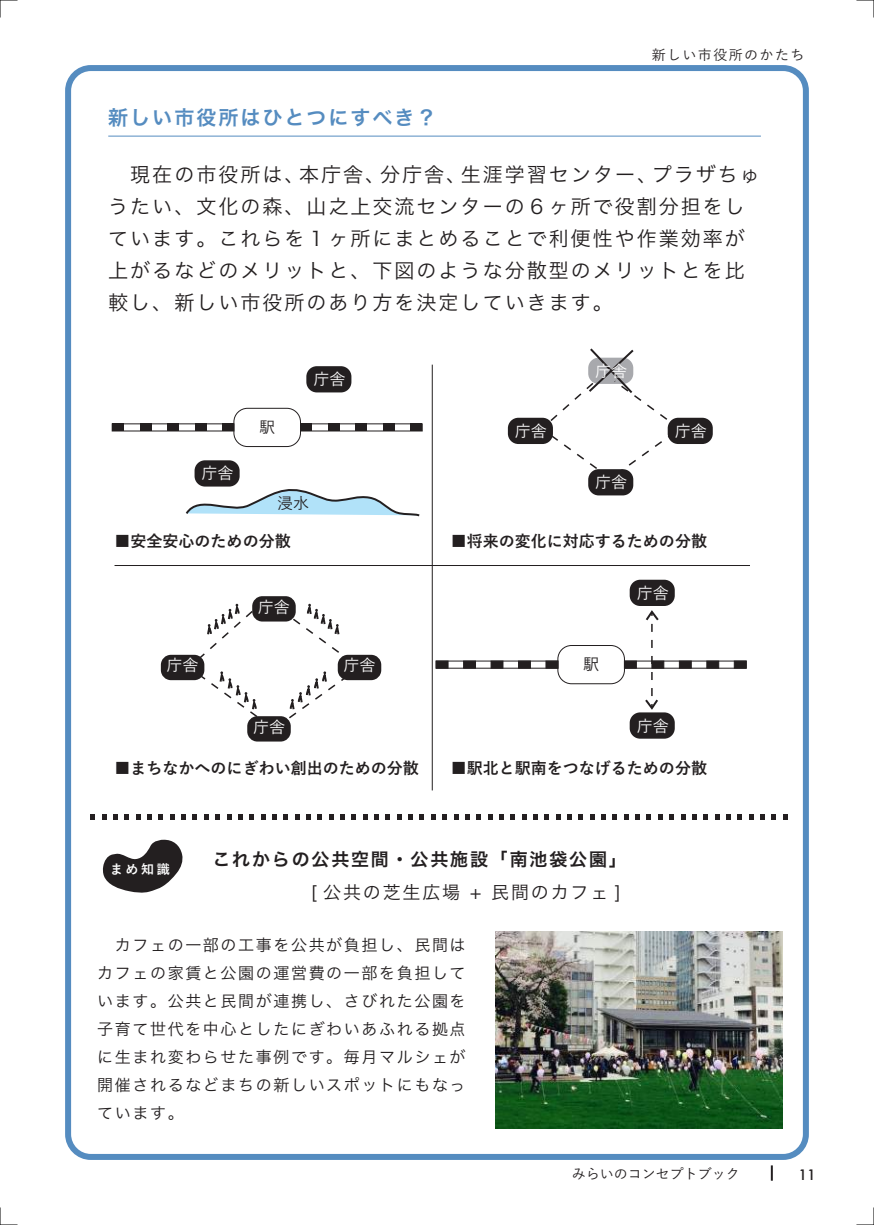
<style>
.page{position:relative;width:874px;height:1225px;background:#fff}
.page>*{position:absolute;margin:0;border:0;box-sizing:border-box;transform-origin:0 0}
.t1{font:20px/32px "Hira Kaku Pro W3";letter-spacing:.1em;color:#231f20}
.t2{font:20px "Hira Kaku Pro N W6";letter-spacing:.1em;color:#558cc0}
.t3{font:18px "Hira Kaku Pro N W6";letter-spacing:.1em;color:#231f20}
.t4{font:18px "Hira Kaku Pro W3";letter-spacing:.1em;color:#231f20}
.t5{font:16px/28px "Hira Kaku Pro W3";letter-spacing:.1em;color:#231f20;text-align:justify}
.t6{font:700 16px "Yu Go";color:#231f20}
.t7{font:500 16px "Yu Go";color:#fff}
.t8{font:500 16px "Yu Go";color:#231f20}
.t9{font:500 14px "Yu Go";color:#231f20}
.t10{font:500 14px "Yu Go";letter-spacing:.1em;color:#231f20}
.t11{font:500 14px "Futura";color:#231f20}
.t12{font:700 13px "Yu Go";color:#fff}
</style>
<div class="page">
<svg style="left:0;top:1207px;width:18px;height:18px"></svg>
<svg style="left:0;top:0;width:18px;height:18px"></svg>
<svg style="left:856px;top:0;width:17px;height:1px"></svg>
<svg style="left:856px;top:1224px;width:17px;height:1px"></svg>
<svg style="left:770px;top:1165px;width:2px;height:15px"></svg>
<div style="left:65px;top:65px;width:743px;height:1095px;border:6px solid #558cc0;border-radius:23px"></div>
<img style="left:495px;top:932px;width:287px;height:196px">
<svg style="left:103px;top:839px;width:80px;height:54px"></svg>
<hr style="left:114px;top:565px;width:635px;height:1px;background:#231f20">
<hr style="left:431px;top:365px;width:1px;height:425px;background:#231f20">
<div style="left:112px;top:424px;width:12px;height:7px;background:#231f20"></div>
<div style="left:140px;top:424px;width:11px;height:7px;background:#231f20"></div>
<div style="left:167px;top:424px;width:12px;height:7px;background:#231f20"></div>
<div style="left:194px;top:424px;width:12px;height:7px;background:#231f20"></div>
<div style="left:222px;top:424px;width:12px;height:7px;background:#231f20"></div>
<div style="left:112px;top:423px;width:122px;height:8px;border:1px solid #231f20"></div>
<div style="left:300px;top:424px;width:12px;height:7px;background:#231f20"></div>
<div style="left:328px;top:424px;width:11px;height:7px;background:#231f20"></div>
<div style="left:355px;top:424px;width:12px;height:7px;background:#231f20"></div>
<div style="left:382px;top:424px;width:12px;height:7px;background:#231f20"></div>
<div style="left:410px;top:424px;width:12px;height:7px;background:#231f20"></div>
<div style="left:300px;top:423px;width:122px;height:8px;border:1px solid #231f20"></div>
<div style="left:233px;top:408px;width:68px;height:39px;border:1px solid #231f20;border-radius:14px"></div>
<div style="left:435px;top:660px;width:13px;height:8px;background:#231f20"></div>
<div style="left:463px;top:660px;width:13px;height:8px;background:#231f20;border:1px solid #231f20"></div>
<div style="left:490px;top:660px;width:13px;height:8px;background:#231f20;border:1px solid #231f20"></div>
<div style="left:517px;top:660px;width:13px;height:8px;background:#231f20;border:1px solid #231f20"></div>
<div style="left:545px;top:660px;width:13px;height:8px;background:#231f20;border:1px solid #231f20"></div>
<div style="left:435px;top:660px;width:123px;height:8px;border:1px solid #231f20"></div>
<div style="left:623px;top:660px;width:13px;height:8px;background:#231f20"></div>
<div style="left:651px;top:660px;width:13px;height:8px;background:#231f20;border:1px solid #231f20"></div>
<div style="left:678px;top:660px;width:13px;height:8px;background:#231f20;border:1px solid #231f20"></div>
<div style="left:706px;top:660px;width:12px;height:8px;background:#231f20;border:1px solid #231f20"></div>
<div style="left:733px;top:660px;width:13px;height:8px;background:#231f20;border:1px solid #231f20"></div>
<div style="left:623px;top:660px;width:123px;height:8px;border:1px solid #231f20"></div>
<div style="left:557px;top:645px;width:67px;height:39px;border:1px solid #231f20;border-radius:14px"></div>
<svg style="left:185px;top:484px;width:235px;height:33px"></svg>
<div style="left:252px;top:596px;width:43px;height:25px;background:#231f20;border-radius:10px"></div>
<div style="left:161px;top:655px;width:43px;height:25px;background:#231f20;border-radius:10px"></div>
<div style="left:247px;top:716px;width:43px;height:25px;background:#231f20;border-radius:10px"></div>
<div style="left:337px;top:655px;width:44px;height:25px;background:#231f20;border-radius:10px"></div>
<div style="left:194px;top:460px;width:45px;height:26px;background:#231f20;border-radius:10px"></div>
<div style="left:629px;top:580px;width:45px;height:26px;background:#231f20;border-radius:10px"></div>
<div style="left:588px;top:469px;width:45px;height:26px;background:#231f20;border-radius:10px"></div>
<div style="left:667px;top:418px;width:45px;height:26px;background:#231f20;border-radius:10px"></div>
<div style="left:507px;top:418px;width:45px;height:26px;background:#231f20;border-radius:10px"></div>
<div style="left:629px;top:712px;width:45px;height:26px;background:#231f20;border-radius:10px"></div>
<div style="left:306px;top:366px;width:45px;height:26px;background:#231f20;border-radius:10px"></div>
<svg style="left:642px;top:610px;width:18px;height:100px"></svg>
<svg style="left:187px;top:600px;width:175px;height:130px"></svg>
<svg style="left:539px;top:348px;width:142px;height:132px"></svg>
<svg style="left:90px;top:814px;width:5px;height:6px"></svg>
<svg style="left:102px;top:814px;width:4px;height:6px"></svg>
<svg style="left:113px;top:814px;width:5px;height:6px"></svg>
<svg style="left:124px;top:814px;width:5px;height:6px"></svg>
<svg style="left:136px;top:814px;width:4px;height:6px"></svg>
<svg style="left:147px;top:814px;width:5px;height:6px"></svg>
<svg style="left:158px;top:814px;width:5px;height:6px"></svg>
<svg style="left:170px;top:814px;width:4px;height:6px"></svg>
<svg style="left:181px;top:814px;width:5px;height:6px"></svg>
<svg style="left:192px;top:814px;width:5px;height:6px"></svg>
<svg style="left:204px;top:814px;width:4px;height:6px"></svg>
<svg style="left:215px;top:814px;width:5px;height:6px"></svg>
<svg style="left:227px;top:814px;width:4px;height:6px"></svg>
<svg style="left:238px;top:814px;width:4px;height:6px"></svg>
<svg style="left:249px;top:814px;width:5px;height:6px"></svg>
<svg style="left:261px;top:814px;width:4px;height:6px"></svg>
<svg style="left:272px;top:814px;width:4px;height:6px"></svg>
<svg style="left:283px;top:814px;width:5px;height:6px"></svg>
<svg style="left:295px;top:814px;width:4px;height:6px"></svg>
<svg style="left:306px;top:814px;width:4px;height:6px"></svg>
<svg style="left:317px;top:814px;width:5px;height:6px"></svg>
<svg style="left:329px;top:814px;width:4px;height:6px"></svg>
<svg style="left:340px;top:814px;width:4px;height:6px"></svg>
<svg style="left:351px;top:814px;width:5px;height:6px"></svg>
<svg style="left:363px;top:814px;width:4px;height:6px"></svg>
<svg style="left:374px;top:814px;width:4px;height:6px"></svg>
<svg style="left:385px;top:814px;width:5px;height:6px"></svg>
<svg style="left:397px;top:814px;width:4px;height:6px"></svg>
<svg style="left:408px;top:814px;width:4px;height:6px"></svg>
<svg style="left:419px;top:814px;width:5px;height:6px"></svg>
<svg style="left:431px;top:814px;width:4px;height:6px"></svg>
<svg style="left:442px;top:814px;width:4px;height:6px"></svg>
<svg style="left:454px;top:814px;width:4px;height:6px"></svg>
<svg style="left:465px;top:814px;width:4px;height:6px"></svg>
<svg style="left:476px;top:814px;width:4px;height:6px"></svg>
<svg style="left:488px;top:814px;width:4px;height:6px"></svg>
<svg style="left:499px;top:814px;width:4px;height:6px"></svg>
<svg style="left:510px;top:814px;width:5px;height:6px"></svg>
<svg style="left:522px;top:814px;width:4px;height:6px"></svg>
<svg style="left:533px;top:814px;width:4px;height:6px"></svg>
<svg style="left:544px;top:814px;width:5px;height:6px"></svg>
<svg style="left:556px;top:814px;width:4px;height:6px"></svg>
<svg style="left:567px;top:814px;width:4px;height:6px"></svg>
<svg style="left:578px;top:814px;width:5px;height:6px"></svg>
<svg style="left:590px;top:814px;width:4px;height:6px"></svg>
<svg style="left:601px;top:814px;width:4px;height:6px"></svg>
<svg style="left:612px;top:814px;width:5px;height:6px"></svg>
<svg style="left:624px;top:814px;width:4px;height:6px"></svg>
<svg style="left:635px;top:814px;width:4px;height:6px"></svg>
<svg style="left:646px;top:814px;width:5px;height:6px"></svg>
<svg style="left:658px;top:814px;width:4px;height:6px"></svg>
<svg style="left:669px;top:814px;width:4px;height:6px"></svg>
<svg style="left:681px;top:814px;width:4px;height:6px"></svg>
<svg style="left:692px;top:814px;width:4px;height:6px"></svg>
<svg style="left:703px;top:814px;width:4px;height:6px"></svg>
<svg style="left:715px;top:814px;width:4px;height:6px"></svg>
<svg style="left:726px;top:814px;width:4px;height:6px"></svg>
<svg style="left:737px;top:814px;width:4px;height:6px"></svg>
<svg style="left:749px;top:814px;width:4px;height:6px"></svg>
<svg style="left:760px;top:814px;width:4px;height:6px"></svg>
<svg style="left:771px;top:814px;width:4px;height:6px"></svg>
<svg style="left:783px;top:814px;width:4px;height:6px"></svg>
<hr style="left:108px;top:136px;width:652px;height:1px;background:#558cc0">
<p class="t2" style="left:108px;top:99px;width:329px">新しい市役所はひとつにすべき？</p>
<p class="t10" style="left:651px;top:42px;width:154px">新しい市役所のかたち</p>
<p class="t1" style="left:108px;top:157px;width:652px">　現在の市役所は、本庁舎、分庁舎、生涯学習センター、プラザちゅうたい、文化の森、山之上交流センターの６ヶ所で役割分担をしています。これらを１ヶ所にまとめることで利便性や作業効率が上がるなどのメリットと、下図のような分散型のメリットとを比較し、新しい市役所のあり方を決定していきます。</p>
<p class="t7" style="left:201px;top:459px;width:33px">庁舎</p>
<p class="t8" style="left:259px;top:412px;width:17px">駅</p>
<p class="t7" style="left:313px;top:365px;width:33px">庁舎</p>
<p class="t8" style="left:277px;top:488px;width:33px">浸水</p>
<p class="t6" style="left:114px;top:532px;width:177px">■安全安心のための分散</p>
<p class="t7" style="left:166px;top:651px;width:33px">庁舎</p>
<p class="t7" style="left:258px;top:592px;width:33px">庁舎</p>
<p class="t7" style="left:253px;top:712px;width:33px">庁舎</p>
<p class="t7" style="left:343px;top:651px;width:33px">庁舎</p>
<p class="t7" style="left:595px;top:356px;width:33px">庁舎</p>
<p class="t7" style="left:514px;top:416px;width:33px">庁舎</p>
<p class="t7" style="left:674px;top:416px;width:33px">庁舎</p>
<p class="t7" style="left:595px;top:468px;width:33px">庁舎</p>
<p class="t6" style="left:450px;top:532px;width:257px">■将来の変化に対応するための分散</p>
<p class="t5" style="left:583px;top:649px;width:17px">駅</p>
<p class="t7" style="left:636px;top:578px;width:33px">庁舎</p>
<p class="t7" style="left:636px;top:711px;width:33px">庁舎</p>
<p class="t6" style="left:114px;top:759px;width:305px">■まちなかへのにぎわい創出のための分散</p>
<p class="t6" style="left:450px;top:759px;width:257px">■駅北と駅南をつなげるための分散</p>
<p class="t3" style="left:212px;top:843px;width:416px">これからの公共空間・公共施設「南池袋公園」</p>
<p class="t4" style="left:310px;top:876px;width:311px">[ 公共の芝生広場 + 民間のカフェ ]</p>
<p class="t5" style="left:97px;top:930px;width:370px">　カフェの一部の工事を公共が負担し、民間はカフェの家賃と公園の運営費の一部を負担しています。公共と民間が連携し、さびれた公園を子育て世代を中心としたにぎわいあふれる拠点に生まれ変わらせた事例です。毎月マルシェが開催されるなどまちの新しいスポットにもなっています。</p>
<p class="t12" style="left:110px;top:862px;width:61px">まめ知識</p>
<p class="t9" style="left:571px;top:1161px;width:169px">みらいのコンセプトブック</p>
<p class="t11" style="left:798px;top:1165px;width:19px">11</p>
</div>
